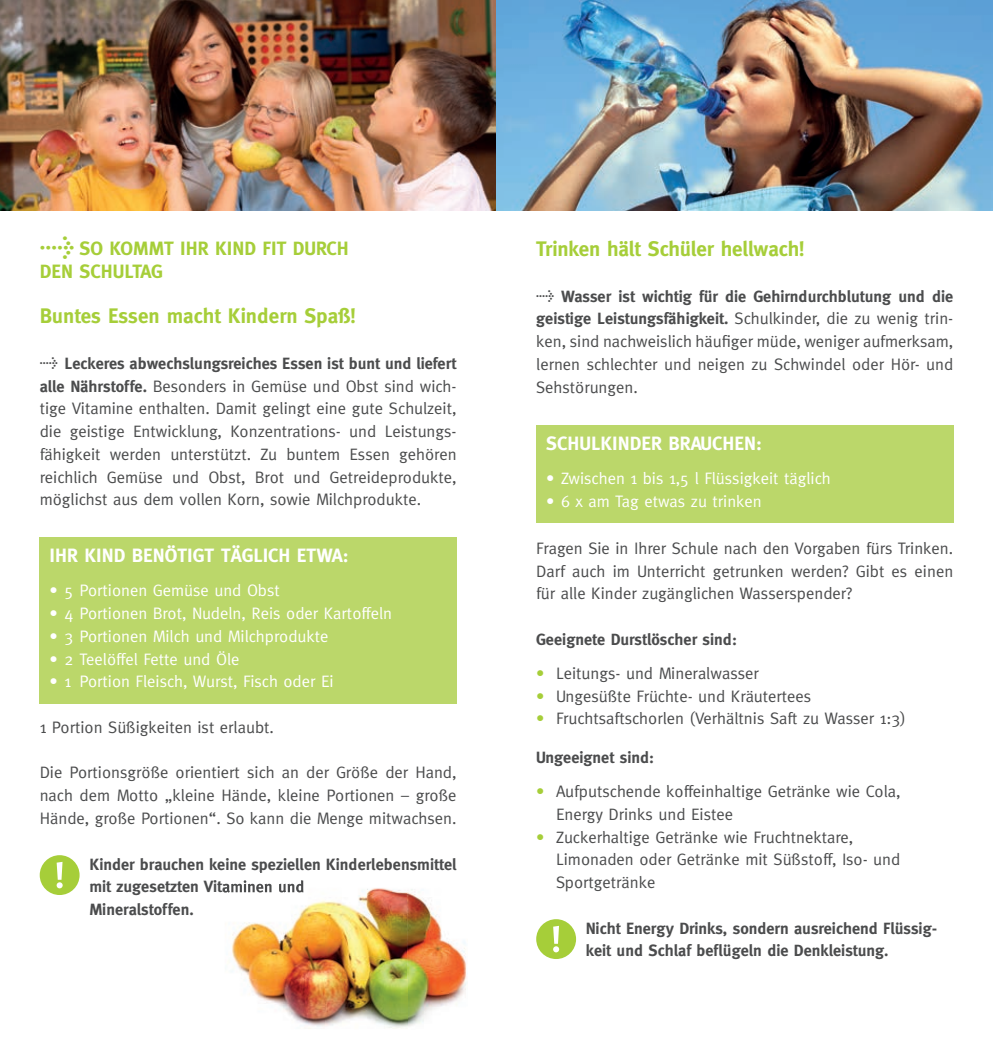
<style>
.page{position:relative;width:993px;height:1042px;background:#fff}
.page>*{position:absolute;margin:0;border:0;box-sizing:border-box;transform-origin:0 0}
.t1{font:700 21px "Meta";color:#a6ce39}
.t2{font:700 19.25px "Meta";color:#fff}
.t3{font:700 19.25px/22.8px "Meta";color:#a6ce39}
.t4{font:16.62px/22.8px "Meta";color:#4b4c4d;text-align:justify}
.t5{font:16.62px "Meta";color:#fff}
.t6{font:700 16.28px/22.8px "Meta";color:#4b4c4d}
.s1{font-family:"Meta Normal Italic Expert";font-weight:400;font-size:40.25px}
.s2{font-family:"Meta Normal Italic Expert";font-weight:400;font-size:21px}
.s3{font-weight:700;font-size:16.28px}
.s4{font-weight:400;font-size:16.62px}
.s5{color:#a6ce39}
</style>
<div class="page">
<img style="left:0;top:0;width:992px;height:211px">
<div style="left:40px;top:537px;width:416px;height:166px;background:#bbd76a"></div>
<div style="left:536px;top:425px;width:416px;height:98px;background:#bbd76a"></div>
<img style="left:231px;top:888px;width:236px;height:141px">
<img style="left:225px;top:880px;width:79px;height:15px">
<svg style="left:40px;top:855px;width:40px;height:40px"></svg>
<svg style="left:536px;top:919px;width:40px;height:40px"></svg>
<p class="t3" style="left:40px;top:237px;width:310px"><span class="s1">t</span> SO KOMMT IHR KIND FIT DURCH<br>DEN SCHULTAG</p>
<p class="t1" style="left:40px;top:304px;width:317px">Buntes Essen macht Kindern Spaß!</p>
<p class="t6" style="left:40px;top:352px;width:418px"><span class="s2">t</span> Leckeres abwechslungsreiches Essen ist bunt und liefert</p>
<p class="t4" style="left:40px;top:374px;width:418px"><span class="s3">alle Nährstoffe.</span> Besonders in Gemüse und Obst sind wich&shy;tige Vitamine enthalten. Damit gelingt eine gute Schulzeit, die geistige Entwicklung, Konzentrations- und Leistungs&shy;fähigkeit werden unterstützt. Zu buntem Essen gehören reichlich Gemüse und Obst, Brot und Getreideprodukte, möglichst aus dem vollen Korn, sowie Milchprodukte.</p>
<p class="t2" style="left:50px;top:544px;width:300px">IHR KIND BENÖTIGT TÄGLICH ETWA:</p>
<p class="t5" style="left:50px;top:581px;width:232px">• 5 Portionen Gemüse und Obst</p>
<p class="t5" style="left:50px;top:604px;width:344px">• 4 Portionen Brot, Nudeln, Reis oder Kartoffeln</p>
<p class="t5" style="left:50px;top:626px;width:280px">• 3 Portionen Milch und Milchprodukte</p>
<p class="t5" style="left:50px;top:649px;width:191px">• 2 Teelöffel Fette und Öle</p>
<p class="t5" style="left:50px;top:672px;width:285px">• 1 Portion Fleisch, Wurst, Fisch oder Ei</p>
<p class="t4" style="left:40px;top:715px;width:236px">1 Portion Süßigkeiten ist erlaubt.</p>
<p class="t4" style="left:40px;top:761px;width:418px">Die Portionsgröße orientiert sich an der Größe der Hand, nach dem Motto „kleine Hände, kleine Portionen – große Hände, große Portionen“. So kann die Menge mitwachsen.</p>
<p class="t6" style="left:89px;top:852px;width:368px">Kinder brauchen keine speziellen Kinderlebensmittel mit zugesetzten Vitaminen und<br>Mineralstoffen.</p>
<p class="t1" style="left:536px;top:237px;width:269px">Trinken hält Schüler hellwach!</p>
<p class="t6" style="left:536px;top:285px;width:418px"><span class="s2">t</span> Wasser ist wichtig für die Gehirndurchblutung und die geistige Leistungsfähigkeit. <span class="s4">Schulkinder, die zu wenig trin-</span></p>
<p class="t4" style="left:536px;top:330px;width:418px">ken, sind nachweislich häufiger müde, weniger aufmerksam, lernen schlechter und neigen zu Schwindel oder Hör- und Sehstörungen.</p>
<p class="t2" style="left:546px;top:432px;width:217px">SCHULKINDER BRAUCHEN:</p>
<p class="t5" style="left:546px;top:468px;width:286px">• Zwischen 1 bis 1,5 l Flüssigkeit täglich</p>
<p class="t5" style="left:546px;top:491px;width:217px">• 6 x am Tag etwas zu trinken</p>
<p class="t4" style="left:536px;top:536px;width:418px">Fragen Sie in Ihrer Schule nach den Vorgaben fürs Trinken.<br>Darf auch im Unterricht getrunken werden? Gibt es einen für alle Kinder zugänglichen Wasserspender?</p>
<p class="t6" style="left:536px;top:628px;width:202px">Geeignete Durstlöscher sind:</p>
<p class="t4" style="left:536px;top:661px;width:224px"><span class="s5">•</span> Leitungs- und Mineralwasser</p>
<p class="t4" style="left:536px;top:684px;width:276px"><span class="s5">•</span> Ungesüßte Früchte- und Kräutertees</p>
<p class="t4" style="left:536px;top:707px;width:371px"><span class="s5">•</span> Fruchtsaftschorlen (Verhältnis Saft zu Wasser 1:3)</p>
<p class="t6" style="left:536px;top:746px;width:119px">Ungeeignet sind:</p>
<p class="t4" style="left:556px;top:780px;width:346px;text-indent:-20px"><span class="s5">•</span> Aufputschende koffeinhaltige Getränke wie Cola,<br>Energy Drinks und Eistee</p>
<p class="t4" style="left:556px;top:825px;width:345px;text-align:left;text-indent:-20px"><span class="s5">•</span> Zuckerhaltige Getränke wie Fruchtnektare,<br>Limonaden oder Getränke mit Süßstoff, Iso- und<br>Sportgetränke</p>
<p class="t6" style="left:585px;top:916px;width:353px">Nicht Energy Drinks, sondern ausreichend Flüssig&shy;keit und Schlaf beflügeln die Denkleistung.</p>
</div>
